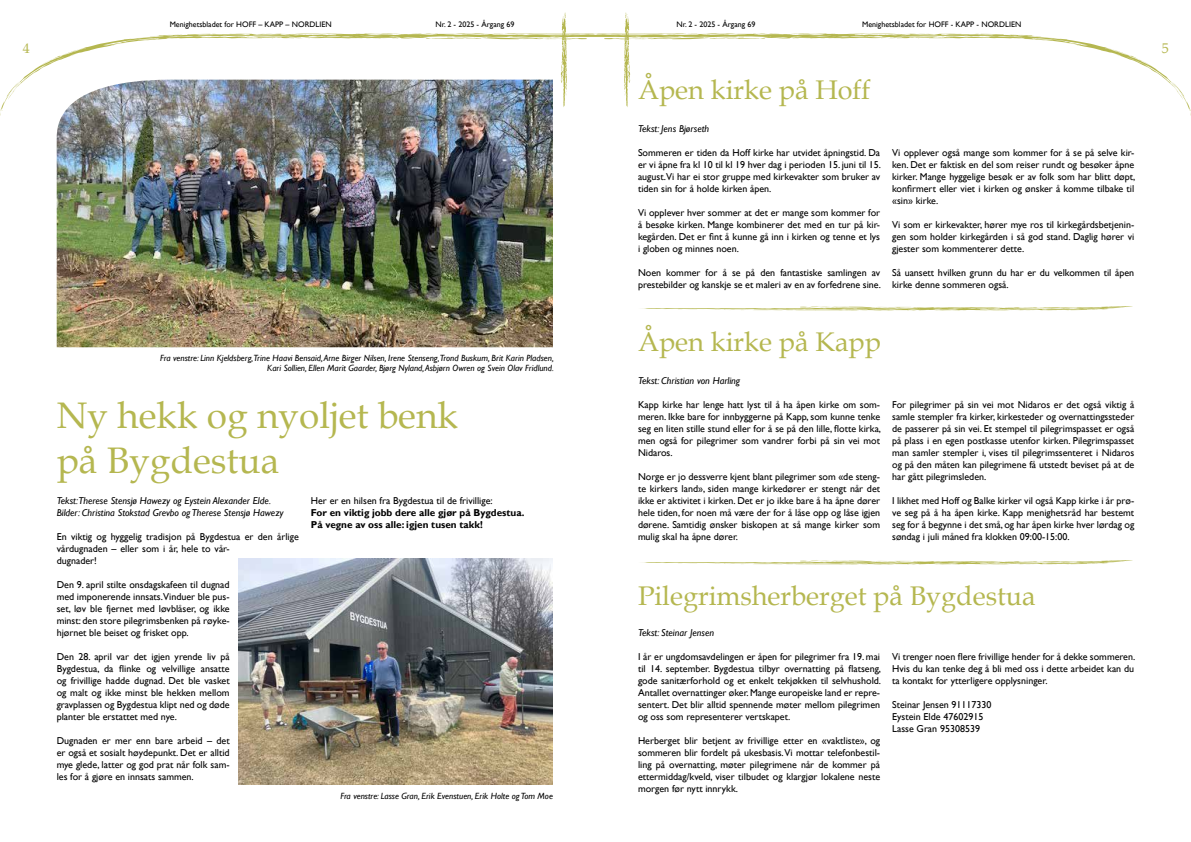
<style>
.page{position:relative;width:1191px;height:842px;background:#fff}
.page>*{position:absolute;margin:0;border:0;box-sizing:border-box;transform-origin:0 0}
.t1{font:37px/44.4px "Book Antiqua";color:#b5b750}
.t2{font:27px "Book Antiqua";color:#b5b750}
.t3{font:14px "Book Antiqua";color:#b5b750}
.t4{font:10px/12px "Gill Sans";color:#000;text-align:justify}
.t5{font:italic 10px/12px "Gill Sans";color:#000}
.t6{font:700 10px/12px "Gill Sans";color:#000}
.t7{font:italic 9px/10.8px "Gill Sans";color:#000;text-align:right}
.t8{font:8px "Gill Sans";color:#000}
</style>
<div class="page">
<svg style="left:0;top:12px;width:1191px;height:104px"></svg>
<img style="left:57px;top:80px;width:496px;height:267px">
<img style="left:238px;top:559px;width:315px;height:226px">
<svg style="left:641px;top:306px;width:492px;height:5px"></svg>
<svg style="left:641px;top:560px;width:492px;height:5px"></svg>
<p class="t8" style="left:170px;top:19px;width:163px">Menighetsbladet for HOFF – KAPP – NORDLIEN</p>
<p class="t8" style="left:435px;top:19px;width:80px">Nr. 2 - 2025 - Årgang 69</p>
<p class="t8" style="left:676px;top:19px;width:80px">Nr. 2 - 2025 - Årgang 69</p>
<p class="t8" style="left:862px;top:19px;width:161px">Menighetsbladet for HOFF - KAPP - NORDLIEN</p>
<h3 class="t3" style="left:23px;top:39px;width:8px">4</h3>
<h3 class="t3" style="left:1161px;top:39px;width:8px">5</h3>
<p class="t7" style="left:160px;top:352px;width:395px">Fra venstre: Linn Kjeldsberg,Trine Haavi Bensaid, Arne Birger Nilsen, Irene Stenseng,Trond Buskum, Brit Karin Pladsen,<br>Kari Sollien, Ellen Marit Gaarder, Bjørg Nyland, Asbjørn Owren og Svein Olav Fridlund.</p>
<h1 class="t1" style="left:57px;top:393px;width:403px">Ny hekk og nyoljet benk på Bygdestua</h1>
<p class="t5" style="left:57px;top:495px;width:228px">Tekst:Therese Stensjø Hawezy og Eystein Alexander Elde.<br>Bilder: Christina Stokstad Grevbo og Therese Stensjø Hawezy</p>
<p class="t4" style="left:57px;top:531px;width:244px;text-align:left">En viktig og hyggelig tradisjon på Bygdestua er den årlige vårdugnaden – eller som i år, hele to vår-<br>dugnader!</p>
<p class="t4" style="left:57px;top:579px;width:174px">Den 9. april stilte onsdagskafeen til dugnad med imponerende innsats.Vinduer ble pus&shy;set, løv ble fjernet med løvblåser, og ikke minst: den store pilegrimsbenken på røyke&shy;hjørnet ble beiset og frisket opp.</p>
<p class="t4" style="left:57px;top:651px;width:174px">Den 28. april var det igjen yrende liv på Bygdestua, da flinke og velvillige ansatte og frivillige hadde dugnad. Det ble vasket og malt og ikke minst ble hekken mellom gravplassen og Bygdestua klipt ned og døde planter ble erstattet med nye.</p>
<p class="t4" style="left:57px;top:735px;width:174px">Dugnaden er mer enn bare arbeid – det er også et sosialt høydepunkt. Det er alltid mye glede, latter og god prat når folk sam&shy;les for å gjøre en innsats sammen.</p>
<p class="t4" style="left:311px;top:495px;width:183px">Her er en hilsen fra Bygdestua til de frivillige:</p>
<p class="t6" style="left:311px;top:507px;width:215px">For en viktig jobb dere alle gjør på Bygdestua.<br>På vegne av oss alle: igjen tusen takk!</p>
<p class="t7" style="left:340px;top:791px;width:214px">Fra venstre: Lasse Gran, Erik Evenstuen, Erik Holte og Tom Moe</p>
<h2 class="t2" style="left:638px;top:71px;width:234px">Åpen kirke på Hoff</h2>
<p class="t5" style="left:638px;top:123px;width:73px">Tekst: Jens Bjørseth</p>
<p class="t4" style="left:638px;top:147px;width:245px">Sommeren er tiden da Hoff kirke har utvidet åpningstid. Da er vi åpne fra kl 10 til kl 19 hver dag i perioden 15. juni til 15. august.Vi har ei stor gruppe med kirkevakter som bruker av tiden sin for å holde kirken åpen.</p>
<p class="t4" style="left:638px;top:207px;width:244px">Vi opplever hver sommer at det er mange som kommer for å besøke kirken. Mange kombinerer det med en tur på kir&shy;kegården. Det er fint å kunne gå inn i kirken og tenne et lys i globen og minnes noen.</p>
<p class="t4" style="left:638px;top:267px;width:245px">Noen kommer for å se på den fantastiske samlingen av prestebilder og kanskje se et maleri av en av forfedrene sine.</p>
<p class="t4" style="left:892px;top:147px;width:245px">Vi opplever også mange som kommer for å se på selve kir&shy;ken. Det er faktisk en del som reiser rundt og besøker åpne kirker. Mange hyggelige besøk er av folk som har blitt døpt, konfirmert eller viet i kirken og ønsker å komme tilbake til «sin» kirke.</p>
<p class="t4" style="left:892px;top:219px;width:244px">Vi som er kirkevakter, hører mye ros til kirkegårdsbetjenin&shy;gen som holder kirkegården i så god stand. Daglig hører vi gjester som kommenterer dette.</p>
<p class="t4" style="left:892px;top:267px;width:244px">Så uansett hvilken grunn du har er du velkommen til åpen kirke denne sommeren også.</p>
<h2 class="t2" style="left:638px;top:323px;width:244px">Åpen kirke på Kapp</h2>
<p class="t5" style="left:638px;top:375px;width:104px">Tekst: Christian von Harling</p>
<p class="t4" style="left:638px;top:399px;width:245px">Kapp kirke har lenge hatt lyst til å ha åpen kirke om som&shy;meren. Ikke bare for innbyggerne på Kapp, som kunne tenke seg en liten stille stund eller for å se på den lille, flotte kirka, men også for pilegrimer som vandrer forbi på sin vei mot Nidaros.</p>
<p class="t4" style="left:638px;top:471px;width:244px">Norge er jo dessverre kjent blant pilegrimer som «de steng&shy;te kirkers land», siden mange kirkedører er stengt når det ikke er aktivitet i kirken. Det er jo ikke bare å ha åpne dører hele tiden, for noen må være der for å låse opp og låse igjen dørene. Samtidig ønsker biskopen at så mange kirker som mulig skal ha åpne dører.</p>
<p class="t4" style="left:892px;top:399px;width:244px">For pilegrimer på sin vei mot Nidaros er det også viktig å samle stempler fra kirker, kirkesteder og overnattingssteder de passerer på sin vei. Et stempel til pilegrimspasset er også på plass i en egen postkasse utenfor kirken. Pilegrimspasset man samler stempler i, vises til pilegrimssenteret i Nidaros og på den måten kan pilegrimene få utstedt beviset på at de har gått pilegrimsleden.</p>
<p class="t4" style="left:892px;top:495px;width:244px">I likhet med Hoff og Balke kirker vil også Kapp kirke i år prø&shy;ve seg på å ha åpen kirke. Kapp menighetsråd har bestemt seg for å begynne i det små, og har åpen kirke hver lørdag og søndag i juli måned fra klokken 09:00-15:00.</p>
<h2 class="t2" style="left:638px;top:577px;width:399px">Pilegrimsherberget på Bygdestua</h2>
<p class="t5" style="left:638px;top:627px;width:78px">Tekst: Steinar Jensen</p>
<p class="t4" style="left:638px;top:651px;width:245px">I år er ungdomsavdelingen er åpen for pilegrimer fra 19. mai til 14. september. Bygdestua tilbyr overnatting på flatseng, gode sanitærforhold og et enkelt tekjøkken til selvhushold.<br>Antallet overnattinger øker. Mange europeiske land er repre&shy;sentert. Det blir alltid spennende møter mellom pilegrimen og oss som representerer vertskapet.</p>
<p class="t4" style="left:638px;top:735px;width:244px">Herberget blir betjent av frivillige etter en «vaktliste», og sommeren blir fordelt på ukesbasis. Vi mottar telefonbestil&shy;ling på overnatting, møter pilegrimene når de kommer på ettermiddag/kveld, viser tilbudet og klargjør lokalene neste morgen før nytt innrykk.</p>
<p class="t4" style="left:892px;top:651px;width:245px">Vi trenger noen flere frivillige hender for å dekke sommeren.<br>Hvis du kan tenke deg å bli med oss i dette arbeidet kan du ta kontakt for ytterligere opplysninger.</p>
<p class="t4" style="left:892px;top:699px;width:101px;text-align:left">Steinar Jensen 91117330<br>Eystein Elde 47602915<br>Lasse Gran 95308539</p>
</div>
